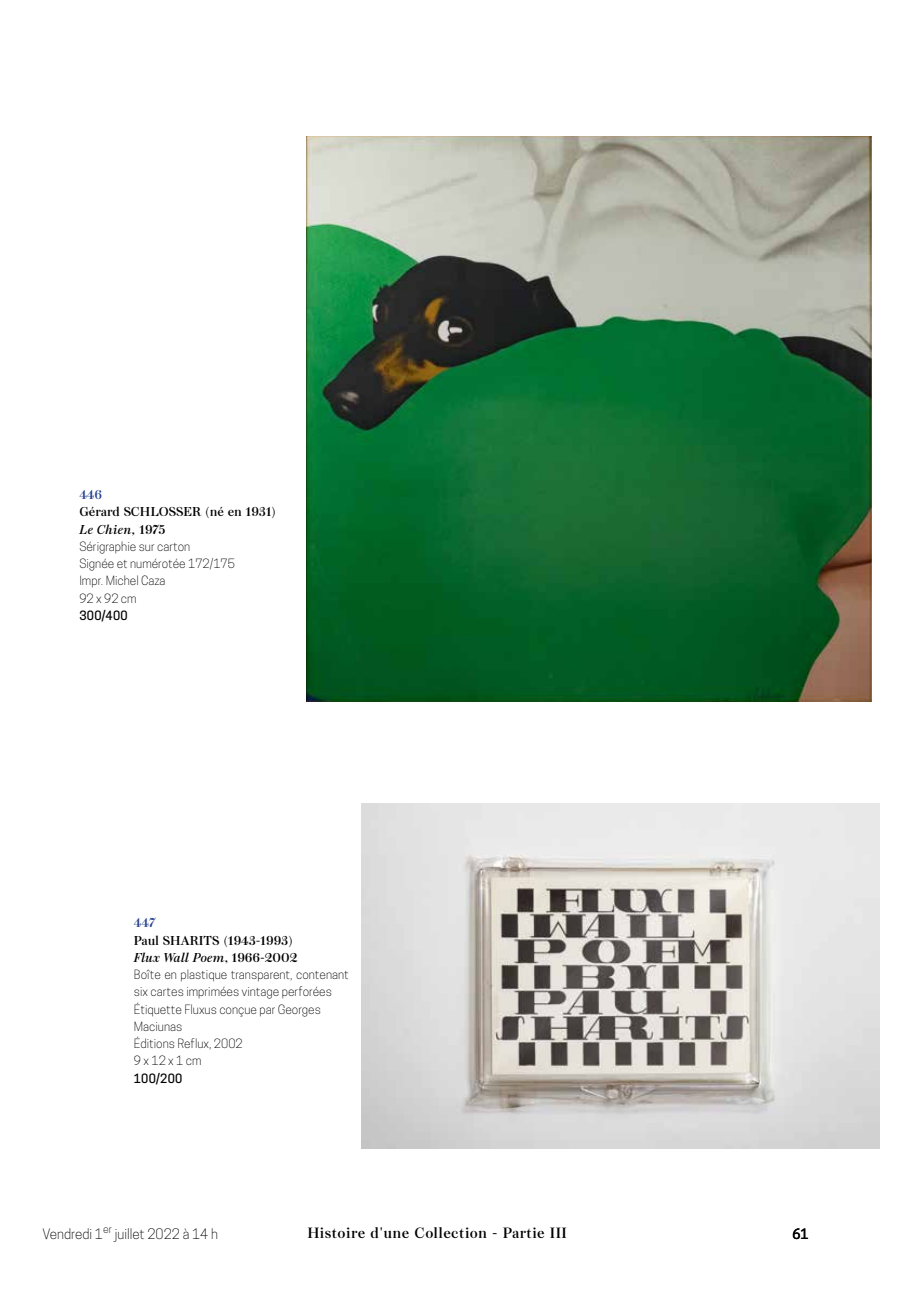
<style>
.page{position:relative;width:919px;height:1289px;background:#fff}
.page>*{position:absolute;margin:0;border:0;box-sizing:border-box;transform-origin:0 0}
.t1{font:13.8px "Peckham";letter-spacing:.03em;color:#000}
.t2{font:300 13.5px "Cooper Hewitt";color:#000}
.t3{font:500 13.5px "Cooper Hewitt";color:#000}
.t4{font:300 12px/17.2px "Cooper Hewitt";color:#000}
.t5{font:12px/17.2px "Peckham";color:#000}
.t6{font:500 12px "Cooper Hewitt";letter-spacing:.025em;color:#000}
.t7{font:12px "Peckham";color:#25408f}
.s1{font-style:italic}
</style>
<div class="page">
<img style="left:306px;top:136px;width:565px;height:565px">
<img style="left:362px;top:803px;width:517px;height:345px">
<p class="t7" style="left:79px;top:485px;width:24px">446</p>
<p class="t5" style="left:79px;top:502px;width:198px">Gérard SCHLOSSER (né en 1931)<br><span class="s1">Le Chien,</span> 1975</p>
<p class="t4" style="left:79px;top:537px;width:157px">Sérigraphie sur carton<br>Signée et numérotée 172/175<br>Impr. Michel Caza<br>92 x 92 cm</p>
<p class="t6" style="left:79px;top:608px;width:50px">300/400</p>
<p class="t7" style="left:134px;top:913px;width:23px">447</p>
<p class="t5" style="left:134px;top:930px;width:165px">Paul SHARITS (1943-1993)<br><span class="s1">Flux Wall Poem</span>, 1966-2002</p>
<p class="t4" style="left:134px;top:966px;width:216px">Boîte en plastique transparent, contenant six cartes imprimées vintage perforées<br>Étiquette Fluxus conçue par Georges<br>Maciunas<br>Éditions Reflux, 2002<br>9 x 12 x 1 cm</p>
<p class="t6" style="left:134px;top:1071px;width:50px">100/200</p>
<p class="t2" style="left:43px;top:1225px;width:177px">Vendredi 1<sup>er</sup> juillet 2022 à 14 h</p>
<p class="t1" style="left:307px;top:1221px;width:261px">Histoire d'une Collection - Partie III</p>
<p class="t3" style="left:792px;top:1225px;width:18px">61</p>
</div>
